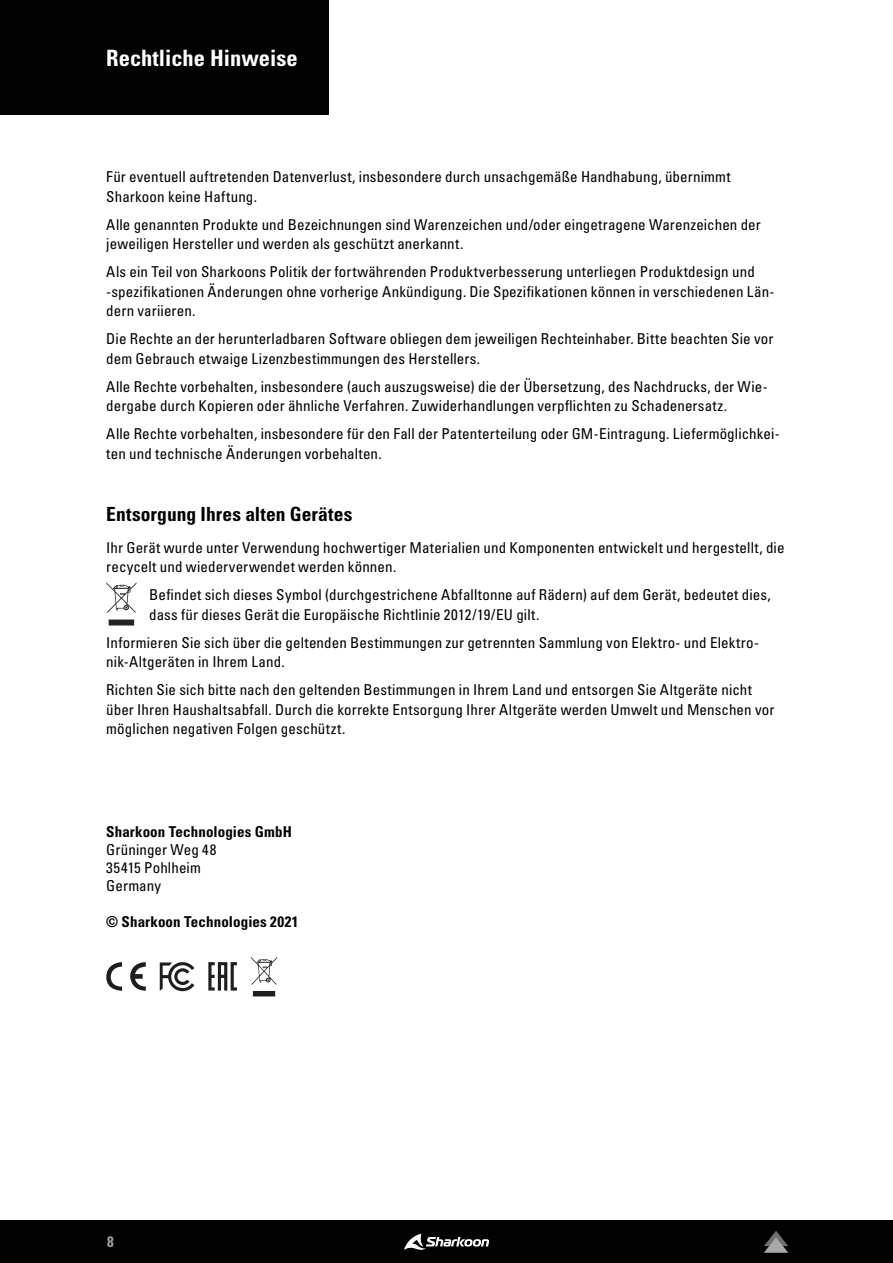
<style>
.page{position:relative;width:893px;height:1263px;background:#fff}
.page>*{position:absolute;margin:0;border:0;box-sizing:border-box;transform-origin:0 0}
.t1{font:22.5px "Univers LTCYR 67 Bold Cond";color:#fff}
.t2{font:19.5px "Univers LTCYR 67 Bold Cond";letter-spacing:.005em;color:#000}
.t3{font:condensed 15px/19.5px "Univers LTCYR 57";letter-spacing:.005em;color:#000}
.t4{font:15px "Univers LTCYR 67 Bold Cond";letter-spacing:.01em;color:#000}
.t5{font:15px "Univers LTCYR 67 Bold Cond";color:#e3e3e3}
</style>
<div class="page">
<div style="left:0;top:1220px;width:893px;height:43px;background:#020203"></div>
<svg style="left:764px;top:1231px;width:24px;height:22px"></svg>
<svg style="left:404px;top:1233px;width:85px;height:17px"></svg>
<svg style="left:106px;top:582px;width:30px;height:43px"></svg>
<div style="left:0;top:0;width:329px;height:115px;background:#020203"></div>
<svg style="left:106px;top:962px;width:16px;height:29px"></svg>
<svg style="left:130px;top:962px;width:16px;height:29px"></svg>
<svg style="left:251px;top:957px;width:26px;height:39px"></svg>
<svg style="left:160px;top:962px;width:34px;height:29px"></svg>
<svg style="left:208px;top:962px;width:29px;height:28px"></svg>
<h1 class="t1" style="left:106px;top:44px;width:193px">Rechtliche Hinweise</h1>
<p class="t3" style="left:106px;top:167px;width:626px">Für eventuell auftretenden Datenverlust, insbesondere durch unsachgemäße Handhabung, übernimmt<br>Sharkoon keine Haftung.</p>
<p class="t3" style="left:106px;top:214px;width:656px">Alle genannten Produkte und Bezeichnungen sind Warenzeichen und/oder eingetragene Warenzeichen der jeweiligen Hersteller und werden als geschützt anerkannt.</p>
<p class="t3" style="left:106px;top:262px;width:670px">Als ein Teil von Sharkoons Politik der fortwährenden Produktverbesserung unterliegen Produktdesign und -spezifikationen Änderungen ohne vorherige Ankündigung. Die Spezifikationen können in verschiedenen Län&shy;dern variieren.</p>
<p class="t3" style="left:106px;top:329px;width:669px">Die Rechte an der herunterladbaren Software obliegen dem jeweiligen Rechteinhaber. Bitte beachten Sie vor dem Gebrauch etwaige Lizenzbestimmungen des Herstellers.</p>
<p class="t3" style="left:106px;top:376px;width:663px">Alle Rechte vorbehalten, insbesondere (auch auszugsweise) die der Übersetzung, des Nachdrucks, der Wie&shy;dergabe durch Kopieren oder ähnliche Verfahren. Zuwiderhandlungen verpflichten zu Schadenersatz.</p>
<p class="t3" style="left:106px;top:424px;width:675px">Alle Rechte vorbehalten, insbesondere für den Fall der Patenterteilung oder GM-Eintragung. Liefermöglichkei&shy;ten und technische Änderungen vorbehalten.</p>
<h2 class="t2" style="left:106px;top:502px;width:248px">Entsorgung Ihres alten Gerätes</h2>
<p class="t3" style="left:106px;top:537px;width:680px">Ihr Gerät wurde unter Verwendung hochwertiger Materialien und Komponenten entwickelt und hergestellt, die recycelt und wiederverwendet werden können.</p>
<p class="t3" style="left:149px;top:585px;width:623px">Befindet sich dieses Symbol (durchgestrichene Abfalltonne auf Rädern) auf dem Gerät, bedeutet dies, dass für dieses Gerät die Europäische Richtlinie 2012/19/EU gilt.</p>
<p class="t3" style="left:106px;top:632px;width:654px">Informieren Sie sich über die geltenden Bestimmungen zur getrennten Sammlung von Elektro- und Elektro&shy;nik-Altgeräten in Ihrem Land.</p>
<p class="t3" style="left:106px;top:680px;width:670px">Richten Sie sich bitte nach den geltenden Bestimmungen in Ihrem Land und entsorgen Sie Altgeräte nicht über Ihren Haushaltsabfall. Durch die korrekte Entsorgung Ihrer Altgeräte werden Umwelt und Menschen vor möglichen negativen Folgen geschützt.</p>
<p class="t4" style="left:106px;top:822px;width:187px">Sharkoon Technologies GmbH</p>
<p class="t3" style="left:106px;top:840px;width:112px;line-height:18px">Grüninger Weg 48<br>35415 Pohlheim<br>Germany</p>
<p class="t4" style="left:106px;top:912px;width:194px">© Sharkoon Technologies 2021</p>
<p class="t5" style="left:107px;top:1232px;width:8px">8</p>
</div>
